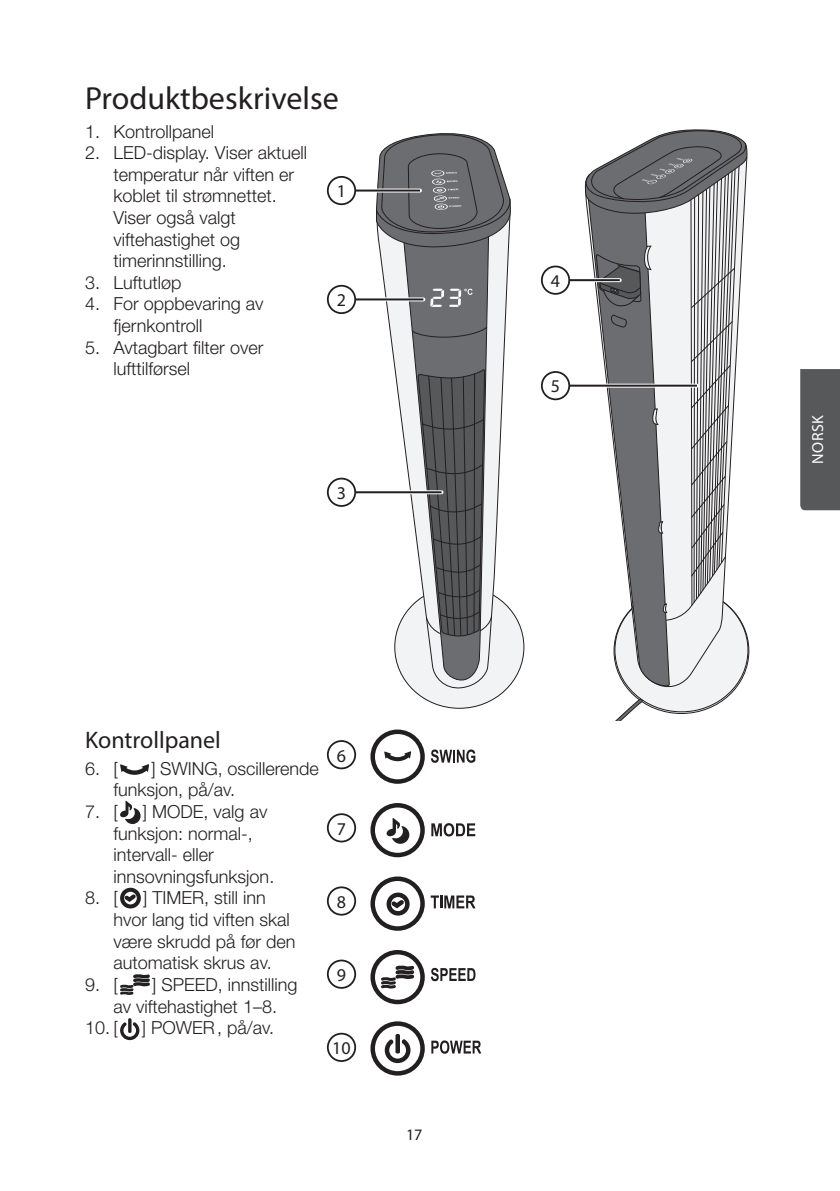
<style>
.page{position:relative;width:840px;height:1191px;background:#fff}
.page>*{position:absolute;margin:0;border:0;box-sizing:border-box;transform-origin:0 0}
.Bruks_-_Nytt_Avsnitt{font:32px "Myriad Pro";color:#231f20}
.Bruks_-_Underrubrik{font:24px "Myriad Pro";color:#231f20}
.t1{font:300 18px/21.6px "Helvetica Neue LT Std";color:#231f20}
.t2{font:18px "Myriad Pro";color:#231f20}
.t3{font:16px "Myriad Pro";letter-spacing:.04em;color:#fff}
.t4{font:16px "Myriad Pro";color:#231f20}
</style>
<div class="page">
<div style="left:800px;top:369px;width:39px;height:141px;background:#57585a"></div>
<div style="left:613px;top:588px;width:135px;height:125px;background:#f2f3f4;border-radius:50%"></div>
<svg style="left:616px;top:697px;width:27px;height:23px"></svg>
<svg style="left:613px;top:630px;width:56px;height:57px"></svg>
<svg style="left:584px;top:129px;width:164px;height:501px"></svg>
<svg style="left:570px;top:278px;width:49px;height:4px"></svg>
<svg style="left:570px;top:384px;width:126px;height:4px"></svg>
<hr style="left:555px;top:279px;width:64px;height:2px;background:#231f20">
<hr style="left:555px;top:385px;width:141px;height:2px;background:#231f20">
<div style="left:541px;top:266px;width:28px;height:28px;background:#fff;border-radius:50%"></div>
<div style="left:540px;top:265px;width:30px;height:30px;border:2px solid #231f20;border-radius:50%"></div>
<div style="left:541px;top:372px;width:28px;height:27px;background:#fff;border-radius:50%"></div>
<div style="left:540px;top:371px;width:30px;height:29px;border:2px solid #231f20;border-radius:50%"></div>
<div style="left:394px;top:586px;width:129px;height:122px;background:#f2f3f4;border-radius:50%"></div>
<svg style="left:376px;top:133px;width:135px;height:549px"></svg>
<svg style="left:356px;top:188px;width:64px;height:4px"></svg>
<svg style="left:356px;top:297px;width:67px;height:4px"></svg>
<svg style="left:356px;top:490px;width:85px;height:4px"></svg>
<hr style="left:341px;top:189px;width:79px;height:2px;background:#231f20">
<hr style="left:345px;top:298px;width:78px;height:2px;background:#231f20">
<hr style="left:345px;top:491px;width:96px;height:2px;background:#231f20">
<div style="left:327px;top:177px;width:28px;height:27px;background:#fff;border-radius:50%"></div>
<div style="left:327px;top:176px;width:29px;height:29px;border:2px solid #231f20;border-radius:50%"></div>
<div style="left:327px;top:286px;width:28px;height:27px;background:#fff;border-radius:50%"></div>
<div style="left:327px;top:285px;width:29px;height:29px;border:2px solid #231f20;border-radius:50%"></div>
<div style="left:327px;top:478px;width:28px;height:28px;background:#fff;border-radius:50%"></div>
<div style="left:327px;top:478px;width:29px;height:29px;border:2px solid #231f20;border-radius:50%"></div>
<svg style="left:370px;top:1021px;width:54px;height:54px"></svg>
<svg style="left:370px;top:950px;width:54px;height:54px"></svg>
<svg style="left:370px;top:876px;width:54px;height:54px"></svg>
<svg style="left:370px;top:803px;width:54px;height:54px"></svg>
<svg style="left:370px;top:729px;width:54px;height:55px"></svg>
<svg style="left:431px;top:749px;width:44px;height:14px"></svg>
<svg style="left:431px;top:823px;width:44px;height:13px"></svg>
<svg style="left:430px;top:895px;width:45px;height:13px"></svg>
<svg style="left:431px;top:968px;width:44px;height:13px"></svg>
<svg style="left:431px;top:1040px;width:50px;height:13px"></svg>
<div style="left:327px;top:740px;width:29px;height:29px;border:2px solid #231f20;border-radius:50%"></div>
<div style="left:327px;top:813px;width:29px;height:29px;border:2px solid #231f20;border-radius:50%"></div>
<div style="left:327px;top:886px;width:29px;height:29px;border:2px solid #231f20;border-radius:50%"></div>
<div style="left:327px;top:959px;width:29px;height:29px;border:2px solid #231f20;border-radius:50%"></div>
<div style="left:327px;top:1032px;width:29px;height:30px;border:2px solid #231f20;border-radius:50%"></div>
<svg style="left:120px;top:764px;width:29px;height:11px"></svg>
<svg style="left:120px;top:800px;width:21px;height:24px"></svg>
<svg style="left:120px;top:887px;width:21px;height:21px"></svg>
<svg style="left:120px;top:974px;width:30px;height:21px"></svg>
<svg style="left:120px;top:1018px;width:19px;height:22px"></svg>
<p class="Bruks_-_Nytt_Avsnitt" style="left:85px;top:79px;width:255px">Produktbeskrivelse</p>
<p class="t1" style="left:85px;top:120px;width:131px">1. Kontrollpanel</p>
<p class="t1" style="left:113px;top:142px;width:195px;text-indent:-28px">2. LED-display. Viser aktuell temperatur når viften er koblet til strømnettet.<br>Viser også valgt viftehastighet og timerinnstilling.</p>
<p class="t1" style="left:85px;top:271px;width:98px">3. Luftutløp</p>
<p class="t1" style="left:113px;top:293px;width:151px;text-indent:-28px">4. For oppbevaring av fjernkontroll</p>
<p class="t1" style="left:113px;top:336px;width:151px;text-indent:-28px">5. Avtagbart filter over lufttilførsel</p>
<p class="t2" style="left:337px;top:180px;width:11px">1</p>
<p class="t2" style="left:337px;top:289px;width:11px">2</p>
<p class="t2" style="left:337px;top:482px;width:11px">3</p>
<p class="Bruks_-_Underrubrik" style="left:85px;top:724px;width:137px">Kontrollpanel</p>
<p class="t1" style="left:85px;top:757px;width:34px">6. [</p>
<p class="t1" style="left:113px;top:757px;width:207px;text-indent:38px">] SWING, oscillerende funksjon, på/av.</p>
<p class="t1" style="left:85px;top:800px;width:34px">7. [</p>
<p class="t1" style="left:113px;top:800px;width:162px;text-indent:29px">] MODE, valg av funksjon: normal-, intervall- eller innsovningsfunksjon.</p>
<p class="t1" style="left:85px;top:887px;width:34px">8. [</p>
<p class="t1" style="left:113px;top:887px;width:183px;text-indent:30px">] TIMER, still inn hvor lang tid viften skal være skrudd på før den automatisk skrus av.</p>
<p class="t1" style="left:85px;top:973px;width:34px">9. [</p>
<p class="t1" style="left:113px;top:973px;width:185px;text-indent:39px">] SPEED, innstilling av viftehastighet 1–8.</p>
<p class="t1" style="left:85px;top:1016px;width:34px">10. [</p>
<p class="t1" style="left:142px;top:1016px;width:134px">] POWER, på/av.</p>
<p class="t2" style="left:337px;top:744px;width:11px">6</p>
<p class="t2" style="left:337px;top:817px;width:11px">7</p>
<p class="t2" style="left:337px;top:890px;width:11px">8</p>
<p class="t2" style="left:337px;top:963px;width:11px">9</p>
<p class="t2" style="left:332px;top:1037px;width:20px">10</p>
<p class="t4" style="left:406px;top:1125px;width:18px">17</p>
<p class="t2" style="left:550px;top:270px;width:11px">4</p>
<p class="t2" style="left:550px;top:375px;width:11px">5</p>
<p class="t3" style="left:807px;top:464px;width:51px;rotate:-90deg">NORSK</p>
</div>
